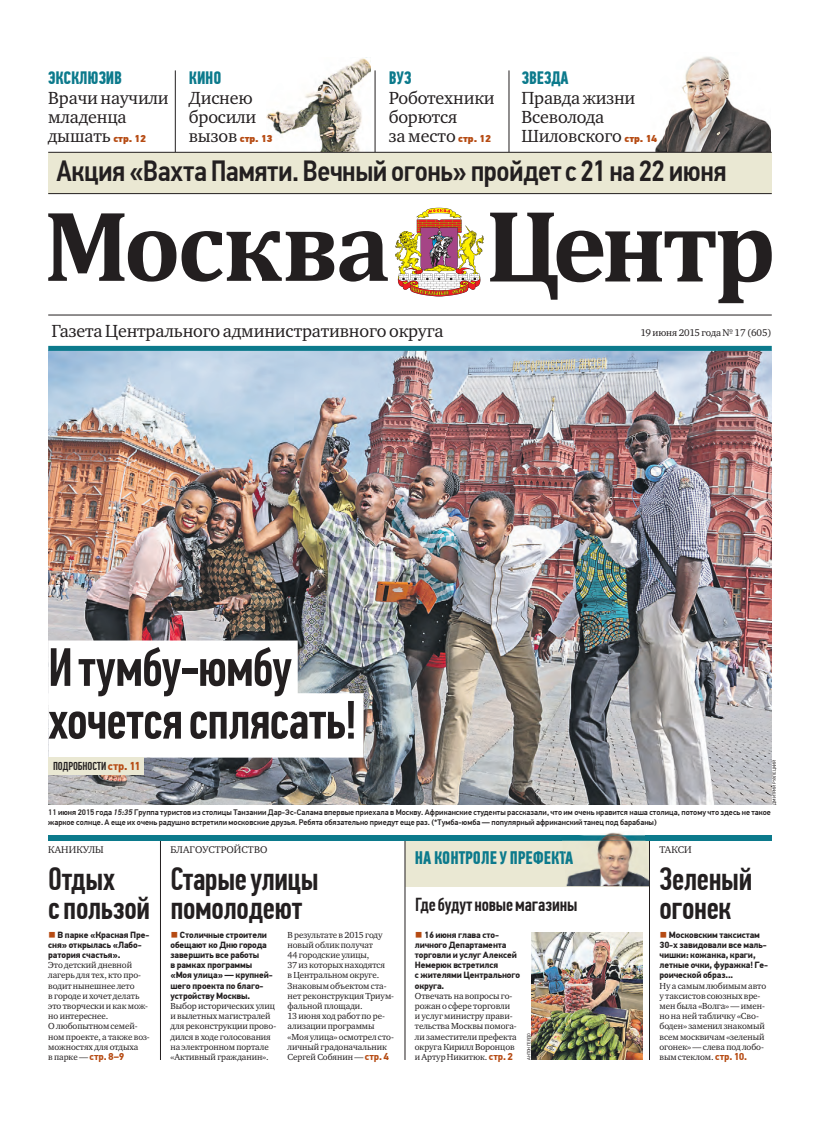
<style>
.page{position:relative;width:820px;height:1134px;background:#fff}
.page>*{position:absolute;margin:0;border:0;box-sizing:border-box;transform-origin:0 0}
.t1{font:500 54.1px/52.7px "PF Din Text Comp Pro";letter-spacing:-.01em;color:#231f20}
.t2{font:500 32.4px/28.2px "PF Din Text Comp Pro";letter-spacing:-.01em;color:#231f20}
.t3{font:500 29.3px "PF Din Text Cond Pro";letter-spacing:-.015em;color:#231f20}
.t4{font:500 18.8px "PF Din Text Comp Pro";letter-spacing:-.01em;color:#231f20}
.t5{font:700 18.2px "PF Din Text Comp Pro";color:#0c7a8c}
.t6{font:18px/19px "Charter ITC";letter-spacing:-.01em;color:#231f20}
.t7{font:700 18px "PF Din Text Comp Pro";letter-spacing:-.01em;color:#0c7a8c}
.t8{font:500 11.5px "PF Din Text Comp Pro";letter-spacing:-.005em;color:#231f20}
.t9{font:10px "Charter ITC";letter-spacing:.01em;color:#231f20}
.t10{font:10px "Charter ITC";letter-spacing:-.01em;color:#231f20}
.t11{font:900 10px "PF Din Text Pro";color:#b64b13}
.t12{font:9px/10.2px "Charter ITC";letter-spacing:-.01em;color:#231f20}
.t13{font:700 9px/10.2px "PF Din Text Pro";letter-spacing:-.01em;color:#231f20}
.t14{font:500 8px/10.2px "PF Din Text Pro";color:#231f20}
.t15{font:4.5px "PF Din Text Pro";color:#231f20}
.s1{font-family:"PF Din Text Pro";font-weight:900;font-size:10px;color:#b64b13}
.s2{font-family:"Charter ITC";font-weight:400;font-size:18px;color:#231f20}
.s3{font-family:"PF Din Text Pro";font-weight:700;color:#b64b13}
.s4{font-style:italic}
.s5{color:#0d7a8c}
.s6{font-family:"PF Din Text Cond Pro X Black";font-weight:400;color:#b64b13}
.s7{font-family:"PF Din Text Pro";font-weight:700;font-size:10px;color:#b64b13}
</style>
<div class="page">
<img style="left:650px;top:56px;width:120px;height:96px">
<img style="left:266px;top:58px;width:104px;height:94px">
<hr style="left:374px;top:70px;width:1px;height:82px;background:#231f20">
<hr style="left:175px;top:70px;width:1px;height:82px;background:#231f20">
<hr style="left:508px;top:70px;width:1px;height:82px;background:#231f20">
<img style="left:48px;top:351px;width:723px;height:454px">
<div style="left:48px;top:346px;width:723px;height:5px;background:#0c7a8c"></div>
<div style="left:48px;top:640px;width:249px;height:65px;background:#fff"></div>
<div style="left:48px;top:693px;width:315px;height:65px;background:#fff"></div>
<div style="left:48px;top:757px;width:96px;height:18px;background:#eae8d3"></div>
<hr style="left:48px;top:315px;width:723px;height:1px;background:#231f20">
<div style="left:404px;top:838px;width:245px;height:48px;background:#eae8d3"></div>
<hr style="left:649px;top:840px;width:1px;height:220px;background:#231f20">
<hr style="left:404px;top:841px;width:1px;height:219px;background:#231f20">
<hr style="left:160px;top:838px;width:1px;height:222px;background:#231f20">
<div style="left:48px;top:835px;width:723px;height:5px;background:#0c7a8c"></div>
<img style="left:531px;top:932px;width:111px;height:128px">
<img style="left:561px;top:840px;width:88px;height:46px">
<img style="left:605px;top:832px;width:19px;height:3px">
<img style="left:580px;top:835px;width:65px;height:5px">
<svg style="left:563px;top:851px;width:10px;height:13px"></svg>
<svg style="left:48px;top:213px;width:339px;height:69px"></svg>
<svg style="left:490px;top:213px;width:281px;height:90px"></svg>
<img style="left:395px;top:208px;width:88px;height:88px">
<div style="left:48px;top:152px;width:723px;height:41px;background:#eae8d3"></div>
<hr style="left:48px;top:152px;width:723px;height:1px;background:#231f20">
<hr style="left:48px;top:193px;width:723px;height:1px;background:#231f20">
<h3 class="t7" style="left:48px;top:70px;width:76px">ЭКСКЛЮЗИВ</h3>
<h3 class="t6" style="left:48px;top:90px;width:122px">Врачи научили младенца дышать <span class="s1">стр. 12</span></h3>
<h3 class="t7" style="left:189px;top:70px;width:34px">КИНО</h3>
<h3 class="t6" style="left:189px;top:90px;width:69px">Диснею бросили</h3>
<p class="t11" style="left:189px;top:135px;width:85px"><span class="s2">вызов</span> стр. 13</p>
<h3 class="t7" style="left:388px;top:70px;width:24px">ВУЗ</h3>
<h3 class="t6" style="left:388px;top:90px;width:107px">Роботехники борются<br>за место <span class="s1">стр. 12</span></h3>
<h3 class="t7" style="left:521px;top:70px;width:49px">ЗВЕЗДА</h3>
<h3 class="t6" style="left:521px;top:90px;width:137px">Правда жизни<br>Всеволода<br>Шиловского <span class="s1">стр. 14</span></h3>
<h3 class="t3" style="left:56px;top:159px;width:671px">Акция «ВахтаПамяти. Вечный огонь» пройдет с 21 на 22 июня</h3>
<h3 class="t6" style="left:51px;top:323px;width:393px">Газета Центрального административного округа</h3>
<p class="t10" style="left:640px;top:328px;width:133px">19 июня 2015 года № 17 (605)</p>
<h1 class="t1" style="left:48px;top:646px;width:311px">Итумбу-юмбу хочетсясплясать!</h1>
<p class="t8" style="left:53px;top:762px;width:89px">ПОДРОБНОСТИ<span class="s3">cтр. 11</span></p>
<p class="t14" style="left:48px;top:808px;width:724px">11 июня 2015 года <span class="s4">15:35</span> Группа туристов из столицы Танзании Дар-Эс-Салама впервые приехала в Москву. Африканские студенты рассказали, что им очень нравится наша столица, потому что здесь не такое жаркое солнце. А еще их очень радушно встретили московские друзья. Ребята обязательно приедут еще раз. (*Тумба-юмба — популярный африканский танец под барабаны)</p>
<p class="t15" style="left:772px;top:805px;width:47px;rotate:-90deg">ДМИТРИЙ РУХЛЕЦКИЙ</p>
<p class="t9" style="left:48px;top:846px;width:57px">КАНИКУЛЫ</p>
<p class="t9" style="left:170px;top:846px;width:98px">БЛАГОУСТРОЙСТВО</p>
<p class="t9" style="left:659px;top:846px;width:34px">ТАКСИ</p>
<h3 class="t5" style="left:414px;top:851px;width:160px">НА КОНТРОЛЕ У ПРЕФЕК<span class="s5">ТА</span></h3>
<h2 class="t2" style="left:659px;top:868px;width:94px">Зеленый огонек</h2>
<h2 class="t2" style="left:48px;top:868px;width:103px">Отдых<br>с пользой</h2>
<h2 class="t2" style="left:170px;top:868px;width:150px">Старыеулицы помолодеют</h2>
<h3 class="t4" style="left:415px;top:897px;width:164px">Гдебудутновыемагазины</h3>
<p class="t13" style="left:48px;top:930px;width:103px"><span class="s6">■</span> В парке «Красная Пре&shy;сня» открылась «Лабо&shy;ратория счастья».</p>
<p class="t12" style="left:48px;top:961px;width:103px">Это детский дневной лагерь для тех, кто про&shy;водит нынешнее лето<br>в городе и хочет делать это творчески и как мож&shy;но интереснее.<br>О любопытном семей&shy;ном проекте, а также воз&shy;можностях для отдыха<br>в парке — <span class="s7">стр. 8–9</span></p>
<p class="t13" style="left:170px;top:930px;width:104px"><span class="s6">■</span> Столичные строители обещают ко Дню города завершить все работы<br>в рамках программы «Моя улица» — крупней&shy;шего проекта по благо&shy;устройству Москвы.</p>
<p class="t12" style="left:170px;top:1001px;width:107px">Выбор исторических улиц и вылетных магистралей для реконструкции прово&shy;дился в ходе голосования на электронном портале «Активный гражданин».</p>
<p class="t12" style="left:287px;top:930px;width:108px">В результате в 2015 году новый облик получат<br>44 городские улицы,<br>37 из которых находятся<br>в Центральном округе.<br>Знаковым объектом ста&shy;нет реконструкция Триум&shy;фальной площади.<br>13 июня ход работ по ре&shy;ализации программы «Моя улица» осмотрел сто&shy;личный градоначальник<br>Сергей Собянин — <span class="s7">стр. 4</span></p>
<p class="t13" style="left:414px;top:930px;width:107px"><span class="s6">■</span> 16 июня глава сто&shy;личного Департамента торговли и услуг Алексей<br>Немерюк встретился<br>с жителями Центрального округа.</p>
<p class="t12" style="left:414px;top:991px;width:103px">Отвечать на вопросы го&shy;рожан о сфере торговли и услуг министру прави&shy;тельства Москвы помога&shy;ли заместители префекта округа Кирилл Воронцов и Артур Никитюк. <span class="s7">стр. 2</span></p>
<p class="t15" style="left:527px;top:1060px;width:28px;rotate:-90deg">АНТОНГЕРДО</p>
<p class="t13" style="left:659px;top:930px;width:110px"><span class="s6">■</span> Московским таксистам<br>30-х завидовали все маль&shy;чишки: кожанка, краги, летные очки, фуражка! Ге&shy;роической образ...</p>
<p class="t12" style="left:659px;top:981px;width:108px">Ну а самым любимым авто у таксистов союзных вре&shy;мен была «Волга» — имен&shy;но на ней табличку «Сво&shy;боден» заменил знакомый всем москвичам «зеленый огонек» — слева под лобо&shy;вым стеклом. <span class="s7">стр. 10.</span></p>
</div>
